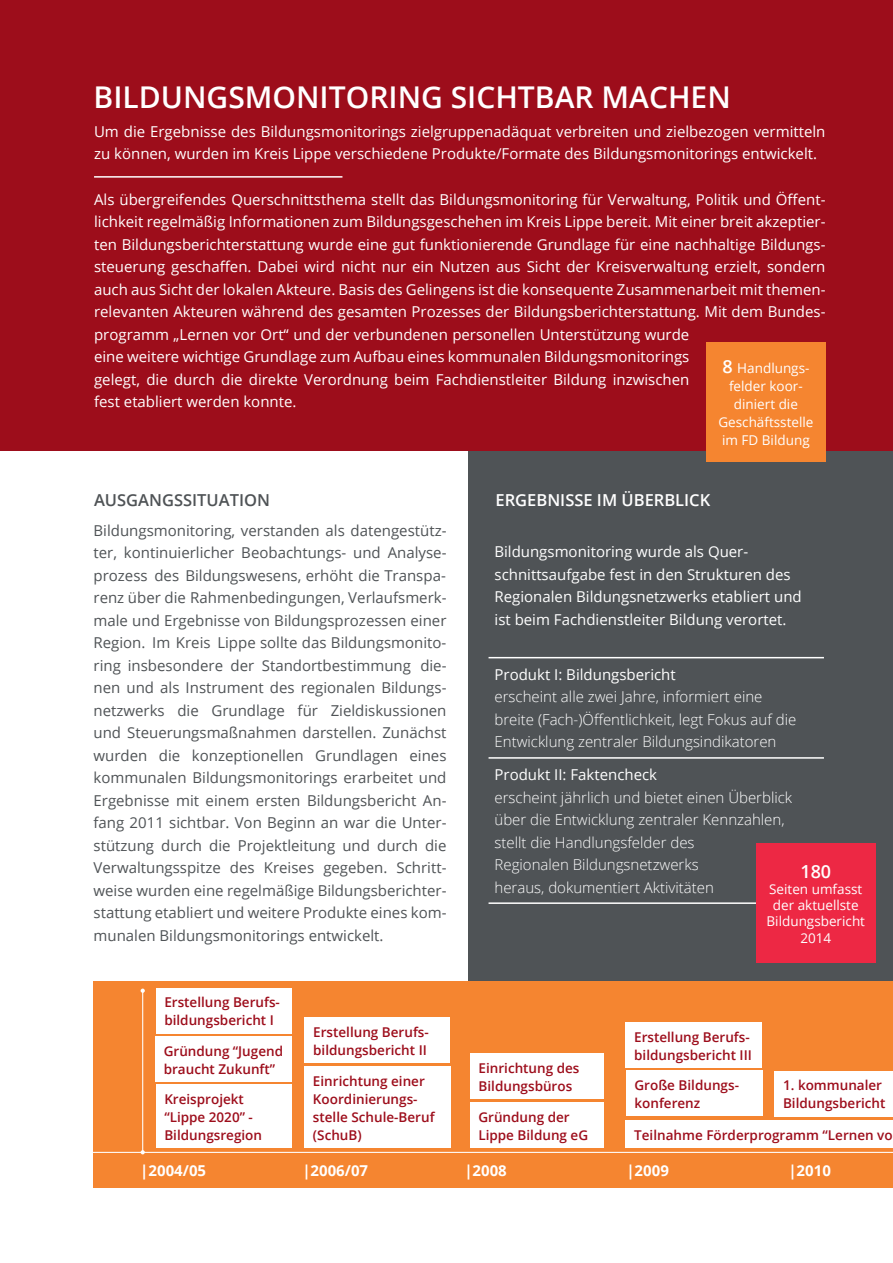
<style>
.page{position:relative;width:893px;height:1263px;background:#fff}
.page>*{position:absolute;margin:0;border:0;box-sizing:border-box;transform-origin:0 0}
.t1{font:600 30px "Open Sans";color:#fff}
.t2{font:600 18px "Open Sans";color:#fff}
.t3{font:600 16.5px "Open Sans";color:#fff}
.t4{font:600 16.5px "Open Sans";color:#4f5356}
.t5{font:15px/22.5px "Open Sans";color:#fff}
.t6{font:15px/22.5px "Open Sans";color:#4f5356;text-align:justify}
.t7{font:300 15px/22.5px "Open Sans";color:#fff}
.t8{font:700 15px "Open Sans";color:#fff}
.t9{font:600 13.5px/18px "Open Sans";color:#9d0d1b}
.t10{font:13.5px/18px "Open Sans";color:#fff;text-align:center}
.s1{font-weight:600;font-size:18px}
</style>
<div class="page">
<div style="left:468px;top:450px;width:425px;height:531px;background:#4f5356"></div>
<div style="left:0;top:0;width:893px;height:451px;background:#9d0d1b"></div>
<hr style="left:94px;top:176px;width:248px;height:2px;background:#fff">
<hr style="left:489px;top:657px;width:335px;height:1px;background:#fff">
<hr style="left:489px;top:902px;width:335px;height:2px;background:#fff">
<hr style="left:489px;top:757px;width:335px;height:2px;background:#fff">
<div style="left:706px;top:342px;width:119px;height:119px;background:#f58530"></div>
<div style="left:94px;top:981px;width:799px;height:207px;background:#f58530"></div>
<hr style="left:142px;top:991px;width:1px;height:161px;background:#fff">
<svg style="left:141px;top:988px;width:4px;height:5px"></svg>
<hr style="left:22px;top:1152px;width:871px;height:1px;background:#fff">
<div style="left:155px;top:1037px;width:137px;height:45px;background:#fff"></div>
<div style="left:156px;top:988px;width:135px;height:46px;background:#fff"></div>
<div style="left:156px;top:1085px;width:135px;height:63px;background:#fff"></div>
<div style="left:304px;top:1067px;width:147px;height:81px;background:#fff"></div>
<div style="left:305px;top:1018px;width:145px;height:45px;background:#fff"></div>
<div style="left:470px;top:1054px;width:134px;height:45px;background:#fff"></div>
<div style="left:470px;top:1103px;width:133px;height:45px;background:#fff"></div>
<div style="left:626px;top:1023px;width:136px;height:45px;background:#fff"></div>
<div style="left:626px;top:1071px;width:136px;height:45px;background:#fff"></div>
<div style="left:626px;top:1121px;width:267px;height:27px;background:#fff"></div>
<div style="left:774px;top:1071px;width:119px;height:45px;background:#fff"></div>
<div style="left:756px;top:844px;width:119px;height:119px;background:#ed2844"></div>
<h1 class="t1" style="left:94px;top:77px;width:639px">BILDUNGSMONITORING SICHTBAR MACHEN</h1>
<p class="t5" style="left:94px;top:120px;width:733px">Um die Ergebnisse des Bildungsmonitorings zielgruppenadäquat verbreiten und zielbezogen vermitteln zu können, wurden im Kreis Lippe verschiedene Produkte/Formate des Bildungsmonitorings entwickelt.</p>
<p class="t5" style="left:94px;top:188px;width:733px">Als übergreifendes Querschnittsthema stellt das Bildungsmonitoring für Verwaltung, Politik und Öffent&shy;lichkeit regelmäßig Informationen zum Bildungsgeschehen im Kreis Lippe bereit. Mit einer breit akzeptier&shy;ten Bildungsberichterstattung wurde eine gut funktionierende Grundlage für eine nachhaltige Bildungs&shy;steuerung geschaffen. Dabei wird nicht nur ein Nutzen aus Sicht der Kreisverwaltung erzielt, sondern auch aus Sicht der lokalen Akteure. Basis des Gelingens ist die konsequente Zusammenarbeit mit themen&shy;relevanten Akteuren während des gesamten Prozesses der Bildungsberichterstattung. Mit dem Bundes&shy;programm „Lernen vor Ort“ und der verbundenen personellen Unterstützung wurde<br>eine weitere wichtige Grundlage zum Aufbau eines kommunalen Bildungsmonitorings<br>gelegt, die durch die direkte Verordnung beim Fachdienstleiter Bildung inzwischen<br>fest etabliert werden konnte.</p>
<p class="t10" style="left:718px;top:358px;width:97px"><span class="s1">8</span> Handlungs&shy;felder koor&shy;diniert die<br>Geschäftsstelle im FD Bildung</p>
<p class="t4" style="left:94px;top:489px;width:177px">AUSGANGSSITUATION</p>
<p class="t6" style="left:94px;top:519px;width:354px">Bildungsmonitoring, verstanden als datengestütz&shy;ter, kontinuierlicher Beobachtungs- und Analyse&shy;prozess des Bildungswesens, erhöht die Transpa&shy;renz über die Rahmenbedingungen, Verlaufsmerk&shy;male und Ergebnisse von Bildungsprozessen einer Region. Im Kreis Lippe sollte das Bildungsmonito-</p>
<p class="t6" style="left:94px;top:676px;width:354px">nen und als Instrument des regionalen Bildungs&shy;netzwerks die Grundlage für Zieldiskussionen und Steuerungsmaßnahmen darstellen. Zunächst wurden die konzeptionellen Grundlagen eines kommunalen Bildungsmonitorings erarbeitet und Ergebnisse mit einem ersten Bildungsbericht An&shy;fang 2011 sichtbar. Von Beginn an war die Unter&shy;stützung durch die Projektleitung und durch die Verwaltungsspitze des Kreises gegeben. Schritt&shy;weise wurden eine regelmäßige Bildungsberichter&shy;stattung etabliert und weitere Produkte eines kom&shy;munalen Bildungsmonitorings entwickelt.</p>
<p class="t6" style="left:94px;top:654px;width:354px">ring insbesondere der Standortbestimmung die-</p>
<p class="t9" style="left:164px;top:993px;width:117px">Erstellung Berufs&shy;bildungsbericht I</p>
<p class="t9" style="left:164px;top:1041px;width:121px">Gründung “Jugend braucht Zukunft”</p>
<p class="t9" style="left:164px;top:1089px;width:99px">Kreisprojekt “Lippe 2020” -<br>Bildungsregion</p>
<p class="t9" style="left:313px;top:1022px;width:117px">Erstellung Berufs&shy;bildungsbericht II</p>
<p class="t9" style="left:313px;top:1071px;width:123px">Einrichtung einer<br>Koordinierungs&shy;stelle Schule-Beruf (SchuB)</p>
<p class="t3" style="left:496px;top:488px;width:216px">ERGEBNISSE IM ÜBERBLICK</p>
<p class="t5" style="left:495px;top:540px;width:309px">Bildungsmonitoring wurde als Quer&shy;schnittsaufgabe fest in den Strukturen des Regionalen Bildungsnetzwerks etabliert und ist beim Fachdienstleiter Bildung verortet.</p>
<p class="t5" style="left:495px;top:663px;width:183px">Produkt I: Bildungsbericht</p>
<p class="t7" style="left:495px;top:685px;width:303px">erscheint alle zwei Jahre, informiert eine breite (Fach-)Öffentlichkeit, legt Fokus auf die<br>Entwicklung zentraler Bildungsindikatoren</p>
<p class="t5" style="left:495px;top:763px;width:164px">Produkt II: Faktencheck</p>
<p class="t7" style="left:495px;top:785px;width:299px">erscheint jährlich und bietet einen Überblick über die Entwicklung zentraler Kennzahlen, stellt die Handlungsfelder des<br>Regionalen Bildungsnetzwerks<br>heraus, dokumentiert Aktivitäten</p>
<p class="t2" style="left:800px;top:859px;width:32px">180</p>
<p class="t10" style="left:766px;top:881px;width:100px;line-height:16.2px">Seiten umfasst der aktuellste<br>Bildungsbericht<br>2014</p>
<p class="t9" style="left:479px;top:1058px;width:102px">Einrichtung des<br>Bildungsbüros</p>
<p class="t9" style="left:478px;top:1107px;width:111px">Gründung der<br>Lippe Bildung eG</p>
<p class="t9" style="left:634px;top:1027px;width:119px">Erstellung Berufs&shy;bildungsbericht III</p>
<p class="t9" style="left:634px;top:1075px;width:106px">Große Bildungs&shy;konferenz</p>
<p class="t9" style="left:634px;top:1125px;width:260px">Teilnahme Förderprogramm “Lernen vo</p>
<p class="t9" style="left:783px;top:1076px;width:104px">1. kommunaler<br>Bildungsbericht</p>
<p class="t8" style="left:140px;top:1160px;width:67px">|2004/05</p>
<p class="t8" style="left:302px;top:1160px;width:67px">|2006/07</p>
<p class="t8" style="left:464px;top:1160px;width:44px">|2008</p>
<p class="t8" style="left:626px;top:1160px;width:44px">|2009</p>
<p class="t8" style="left:788px;top:1160px;width:44px">|2010</p>
</div>
